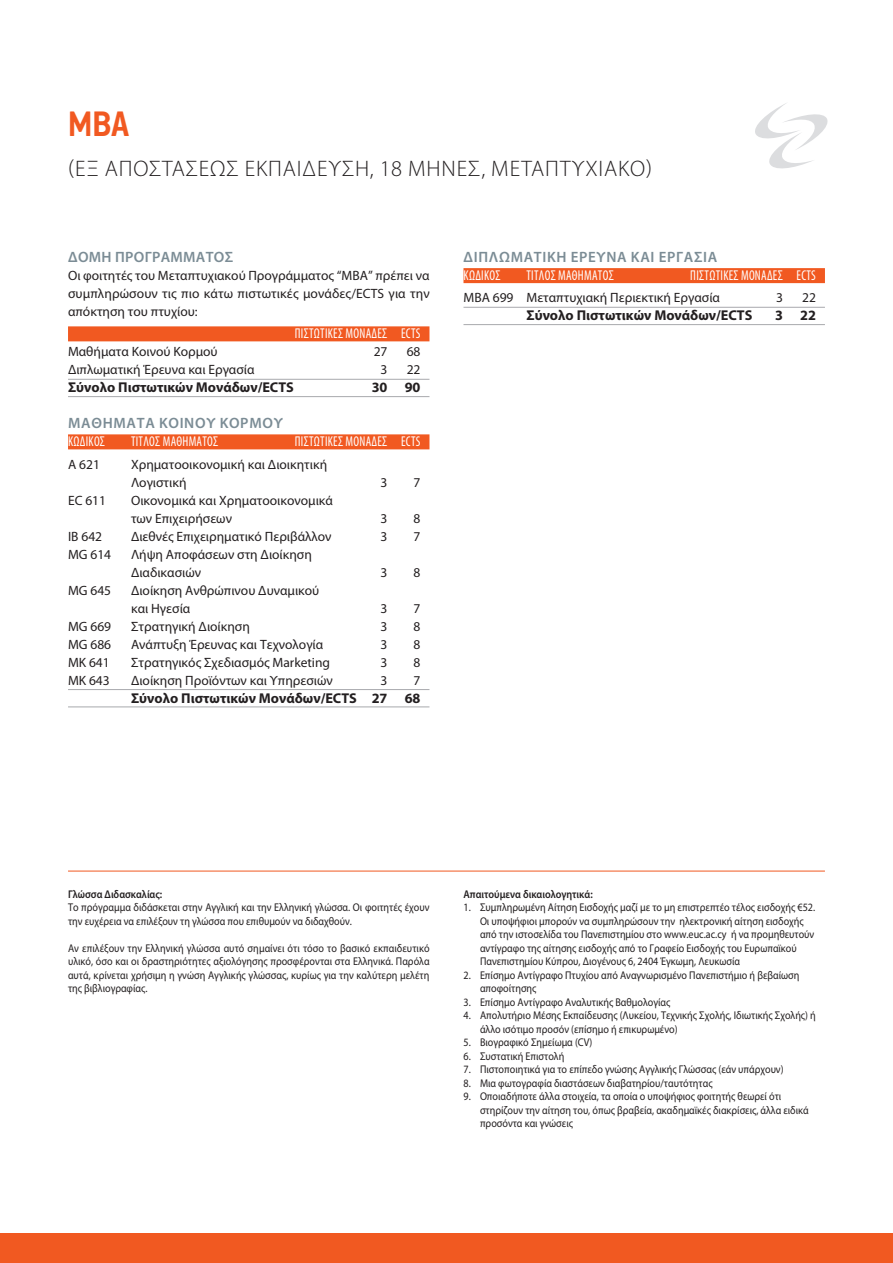
<style>
.page{position:relative;width:893px;height:1263px;background:#fff}
.page>*{position:absolute;margin:0;border:0;box-sizing:border-box;transform-origin:0 0}
.t1{font:700 39.75px "PF Premier Text";color:#f15921}
.t2{font:300 22.5px "Myriad Pro";letter-spacing:.04em;color:#231f20}
.t3{font:600 15px "Myriad Pro";letter-spacing:.045em;color:#7b8c95}
.t4{font:600 15px "Myriad Pro";letter-spacing:.02em;color:#7b8c95}
.t5{font:condensed 14.25px "Myriad Pro";letter-spacing:.02em;color:#fff;scale:.9 1}
.t6{font:700 14.25px "Myriad Pro";color:#231f20}
.t7{font:13.5px/18px "Myriad Pro";color:#231f20}
.t8{font:11.25px/13.5px "Myriad Pro";color:#231f20;scale:.9 1}
.t9{font:600 11.25px "Myriad Pro";color:#231f20;scale:.9 1}
</style>
<div class="page">
<svg style="left:755px;top:103px;width:72px;height:65px"></svg>
<div style="left:68px;top:326px;width:361px;height:15px;background:#f15921"></div>
<hr style="left:68px;top:379px;width:361px;height:1px;background:#a8a9ad">
<hr style="left:68px;top:396px;width:361px;height:1px;background:#a8a9ad">
<div style="left:68px;top:434px;width:361px;height:15px;background:#f15921"></div>
<hr style="left:68px;top:689px;width:361px;height:1px;background:#a8a9ad">
<hr style="left:68px;top:706px;width:361px;height:1px;background:#a8a9ad">
<div style="left:463px;top:268px;width:362px;height:15px;background:#f15921"></div>
<hr style="left:463px;top:307px;width:362px;height:1px;background:#a8a9ad">
<hr style="left:463px;top:324px;width:362px;height:1px;background:#a8a9ad">
<hr style="left:68px;top:871px;width:757px;height:1px;background:#f15921">
<div style="left:0;top:1234px;width:893px;height:29px;background:#f15921"></div>
<h1 class="t1" style="left:68px;top:104px;width:63px">MBA</h1>
<h2 class="t2" style="left:68px;top:156px;width:585px">(EΞ AΠΟΣΤΆΣΕΩΣ EΚΠΑΊΔΕΥΣΗ, 18 ΜΗΝΕΣ, ΜΕΤΑΠΤΥΧΙΑΚΌ)</h2>
<h3 class="t4" style="left:68px;top:249px;width:167px">ΔΟΜΗ ΠΡΟΓΡΑΜΜΑΤΟΣ</h3>
<p class="t7" style="left:68px;top:267px;width:363px;text-align:justify">Οι φοιτητές του Μεταπτυχιακού Προγράμματος “MBA” πρέπει να συμπληρώσουν τις πιο κάτω πιστωτικές μονάδες/ECTS για την απόκτηση του πτυχίου:</p>
<p class="t5" style="left:295px;top:326px;width:141px">ΠΙΣΤΩΤΙΚΕΣ ΜΟΝΑΔΕΣ ECTS</p>
<p class="t7" style="left:68px;top:343px;width:151px">Μαθήματα Κοινού Κορμού</p>
<p class="t7" style="left:374px;top:343px;width:15px">27</p>
<p class="t7" style="left:407px;top:343px;width:15px">68</p>
<p class="t7" style="left:68px;top:361px;width:188px">Διπλωματική Έρευνα και Εργασία</p>
<p class="t7" style="left:381px;top:361px;width:8px">3</p>
<p class="t7" style="left:407px;top:361px;width:15px">22</p>
<p class="t6" style="left:68px;top:380px;width:227px">Σύνολo Πιστωτικών Μονάδων/ECTS</p>
<p class="t6" style="left:372px;top:380px;width:50px">30 90</p>
<h3 class="t3" style="left:68px;top:415px;width:216px">ΜΑΘΉΜΑΤΑ ΚΟΙΝΟΎ ΚΟΡΜΟΎ</h3>
<p class="t5" style="left:68px;top:434px;width:43px">ΚΩΔΙΚΟΣ</p>
<p class="t5" style="left:131px;top:434px;width:99px">ΤΙΤΛΟΣ ΜΑΘΗΜΑΤΟΣ</p>
<p class="t5" style="left:295px;top:434px;width:141px">ΠΙΣΤΩΤΙΚΕΣ ΜΟΝΑΔΕΣ ECTS</p>
<p class="t7" style="left:68px;top:455px;width:33px">A 621</p>
<p class="t7" style="left:131px;top:455px;width:198px">Χρηματοοικονομική και Διοικητική<br>Λογιστική</p>
<p class="t7" style="left:381px;top:473px;width:8px">3</p>
<p class="t7" style="left:414px;top:473px;width:8px">7</p>
<p class="t7" style="left:68px;top:491px;width:40px">EC 611</p>
<p class="t7" style="left:131px;top:491px;width:203px">Οικονομικά και Χρηματοοικονομικά των Επιχειρήσεων</p>
<p class="t7" style="left:381px;top:509px;width:8px">3</p>
<p class="t7" style="left:414px;top:509px;width:8px">8</p>
<p class="t7" style="left:68px;top:527px;width:36px">IB 642</p>
<p class="t7" style="left:131px;top:527px;width:202px">Διεθνές Επιχειρηματικό Περιβάλλον</p>
<p class="t7" style="left:381px;top:527px;width:8px">3</p>
<p class="t7" style="left:414px;top:527px;width:8px">7</p>
<p class="t7" style="left:68px;top:545px;width:45px">MG 614</p>
<p class="t7" style="left:131px;top:545px;width:182px">Λήψη Αποφάσεων στη Διοίκηση<br>Διαδικασιών</p>
<p class="t7" style="left:381px;top:563px;width:8px">3</p>
<p class="t7" style="left:414px;top:563px;width:8px">8</p>
<p class="t7" style="left:68px;top:581px;width:45px">MG 645</p>
<p class="t7" style="left:131px;top:581px;width:190px">Διοίκηση Ανθρώπινου Δυναμικού και Ηγεσία</p>
<p class="t7" style="left:381px;top:599px;width:8px">3</p>
<p class="t7" style="left:414px;top:599px;width:8px">7</p>
<p class="t7" style="left:68px;top:617px;width:45px">MG 669</p>
<p class="t7" style="left:131px;top:617px;width:120px">Στρατηγική Διοίκηση</p>
<p class="t7" style="left:381px;top:617px;width:8px">3</p>
<p class="t7" style="left:414px;top:617px;width:8px">8</p>
<p class="t7" style="left:68px;top:635px;width:45px">MG 686</p>
<p class="t7" style="left:131px;top:635px;width:194px">Ανάπτυξη Έρευνας και Τεχνολογία</p>
<p class="t7" style="left:381px;top:635px;width:8px">3</p>
<p class="t7" style="left:414px;top:635px;width:8px">8</p>
<p class="t7" style="left:68px;top:653px;width:43px">MK 641</p>
<p class="t7" style="left:131px;top:653px;width:201px">Στρατηγικός Σχεδιασμός Marketing</p>
<p class="t7" style="left:381px;top:653px;width:8px">3</p>
<p class="t7" style="left:414px;top:653px;width:8px">8</p>
<p class="t7" style="left:68px;top:671px;width:43px">MK 643</p>
<p class="t7" style="left:131px;top:671px;width:203px">Διοίκηση Προϊόντων και Υπηρεσιών</p>
<p class="t7" style="left:381px;top:671px;width:8px">3</p>
<p class="t7" style="left:414px;top:671px;width:8px">7</p>
<p class="t6" style="left:131px;top:690px;width:291px">Σύνολo Πιστωτικών Μονάδων/ECTS 27 68</p>
<h3 class="t3" style="left:464px;top:249px;width:255px">ΔΙΠΛΩΜΑΤΙΚΉ ΈΡΕΥΝΑ ΚΑΙ ΕΡΓΑΣΊΑ</h3>
<p class="t5" style="left:464px;top:268px;width:43px">ΚΩΔΙΚΟΣ</p>
<p class="t5" style="left:526px;top:268px;width:99px">ΤΙΤΛΟΣ ΜΑΘΗΜΑΤΟΣ</p>
<p class="t5" style="left:690px;top:268px;width:141px">ΠΙΣΤΩΤΙΚΕΣ ΜΟΝΑΔΕΣ ECTS</p>
<p class="t7" style="left:463px;top:289px;width:258px">MBA 699 Μεταπτυχιακή Περιεκτική Εργασία</p>
<p class="t7" style="left:776px;top:289px;width:8px">3</p>
<p class="t7" style="left:802px;top:289px;width:15px">22</p>
<p class="t6" style="left:526px;top:308px;width:227px">Σύνολo Πιστωτικών Μονάδων/ECTS</p>
<p class="t6" style="left:775px;top:308px;width:42px">3 22</p>
<p class="t9" style="left:68px;top:887px;width:106px">Γλώσσα Διδασκαλίας:</p>
<p class="t8" style="left:68px;top:901px;width:403px">Το πρόγραμμα διδάσκεται στην Αγγλική και την Ελληνική γλώσσα. Οι φοιτητές έχουν την ευχέρεια να επιλέξουν τη γλώσσα που επιθυμούν να διδαχθούν.</p>
<p class="t8" style="left:68px;top:941px;width:403px;text-align:justify">Αν επιλέξουν την Ελληνική γλώσσα αυτό σημαίνει ότι τόσο το βασικό εκπαιδευτικό υλικό, όσο και οι δραστηριότητες αξιολόγησης προσφέρονται στα Ελληνικά. Παρόλα αυτά, κρίνεται χρήσιμη η γνώση Αγγλικής γλώσσας, κυρίως για την καλύτερη μελέτη της βιβλιογραφίας.</p>
<p class="t9" style="left:463px;top:887px;width:145px">Απαιτούμενα δικαιολογητικά:</p>
<p class="t8" style="left:480px;top:901px;width:374px;text-indent:-17px">1. Συμπληρωμένη Αίτηση Εισδοχής μαζί με το μη επιστρεπτέο τέλος εισδοχής €52.<br>Οι υποψήφιοι μπορούν να συμπληρώσουν την ηλεκτρονική αίτηση εισδοχής από την ιστοσελίδα του Πανεπιστημίου στο www.euc.ac.cy ή να προμηθευτούν αντίγραφο της αίτησης εισδοχής από το Γραφείο Εισδοχής του Ευρωπαϊκού Πανεπιστημίου Κύπρου, Διογένους 6, 2404 Έγκωμη, Λευκωσία</p>
<p class="t8" style="left:480px;top:968px;width:356px;text-indent:-17px">2. Επίσημο Αντίγραφο Πτυχίου από Αναγνωρισμένο Πανεπιστήμιο ή βεβαίωση αποφοίτησης</p>
<p class="t8" style="left:463px;top:995px;width:231px">3. Επίσημο Αντίγραφο Αναλυτικής Βαθμολογίας</p>
<p class="t8" style="left:480px;top:1009px;width:375px;text-indent:-17px">4. Απολυτήριο Μέσης Εκπαίδευσης (Λυκείου, Τεχνικής Σχολής, Ιδιωτικής Σχολής) ή άλλο ισότιμο προσόν (επίσημο ή επικυρωμένο)</p>
<p class="t8" style="left:463px;top:1036px;width:145px">5. Βιογραφικό Σημείωμα (CV)</p>
<p class="t8" style="left:463px;top:1049px;width:114px">6. Συστατική Επιστολή</p>
<p class="t8" style="left:463px;top:1063px;width:357px">7. Πιστοποιητικά για το επίπεδο γνώσης Αγγλικής Γλώσσας (εάν υπάρχουν)</p>
<p class="t8" style="left:463px;top:1076px;width:278px">8. Μια φωτογραφία διαστάσεων διαβατηρίου/ταυτότητας</p>
<p class="t8" style="left:480px;top:1090px;width:367px;text-indent:-17px">9. Οποιαδήποτε άλλα στοιχεία, τα οποία ο υποψήφιος φοιτητής θεωρεί ότι στηρίζουν την αίτηση του, όπως βραβεία, ακαδημαϊκές διακρίσεις, άλλα ειδικά προσόντα και γνώσεις</p>
</div>
